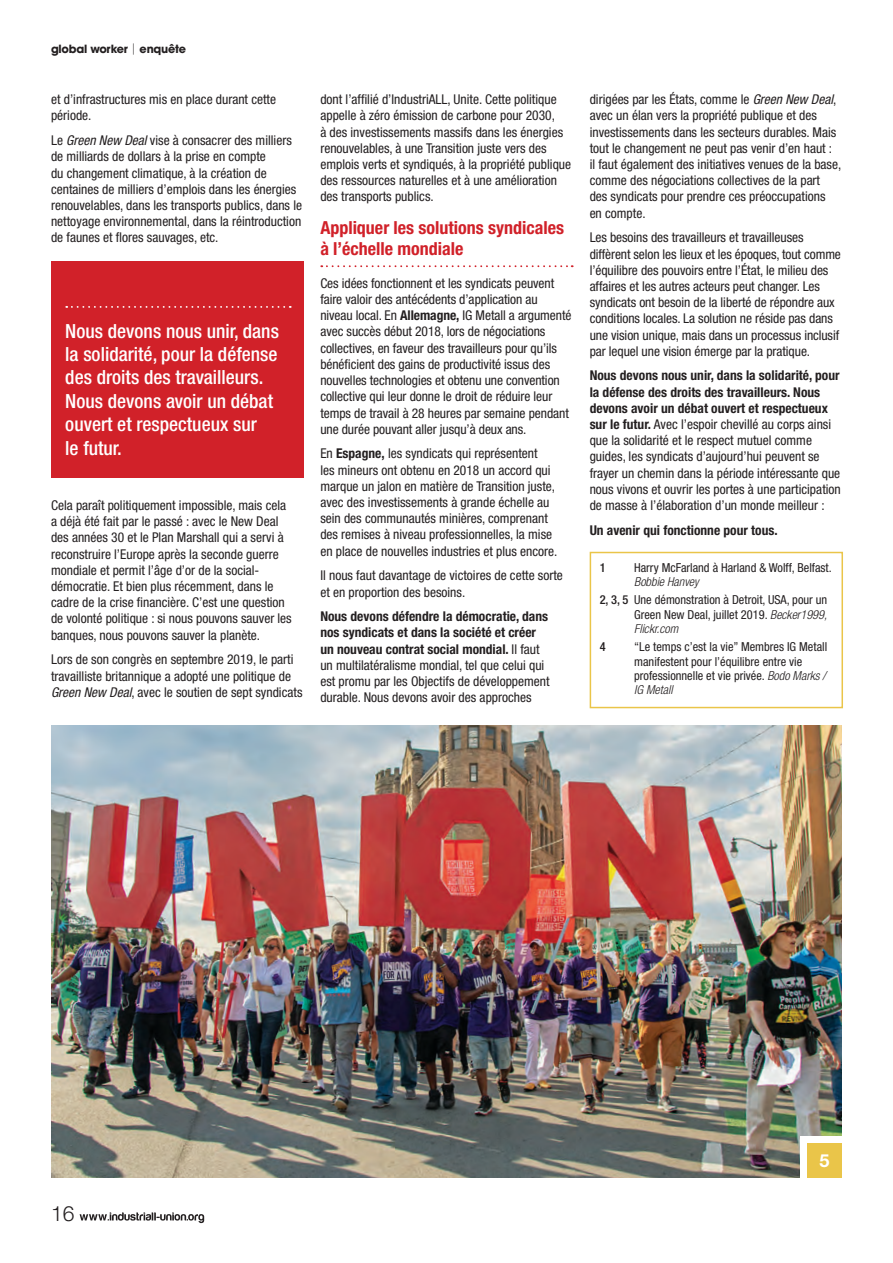
<style>
.page{position:relative;width:893px;height:1263px;background:#fff}
.page>*{position:absolute;margin:0;border:0;box-sizing:border-box;transform-origin:0 0}
.t1{font:300 21px "Helvetica Neue";color:#231f20}
.t2{font:500 condensed 19.5px/23.4px "Helvetica Neue";color:#fff}
.t3{font:700 condensed 18px/20.2px "Helvetica Neue";color:#d12129}
.t4{font:700 18px "Helvetica Neue";color:#fff}
.t5{font:condensed 13.5px/16.2px "Helvetica Neue";color:#231f20}
.t6{font:700 condensed 13.5px "Helvetica Neue";color:#231f20}
.t7{font:condensed 12.3px/14.2px "Helvetica Neue";color:#231f20}
.t8{font:500 condensed 12.3px "Helvetica Neue";color:#231f20}
.t9{font:700 11.25px "Avant Garde";letter-spacing:-.02em;color:#231f20}
.s1{font-family:"Swiss 721 BT";font-weight:300}
.s2{font-style:italic}
.s3{font-weight:700}
.s4{font-weight:300;font-style:italic}
.s5{font-weight:500}
</style>
<div class="page">
<img style="left:51px;top:725px;width:791px;height:453px">
<svg style="left:321px;top:265px;width:252px;height:2px"></svg>
<svg style="left:80px;top:1212px;width:124px;height:11px"></svg>
<div style="left:800px;top:1136px;width:43px;height:43px;background:#fff"></div>
<div style="left:807px;top:1143px;width:35px;height:35px;background:#eac549"></div>
<div style="left:51px;top:261px;width:252px;height:216px;background:#d12129"></div>
<svg style="left:66px;top:306px;width:225px;height:2px"></svg>
<div style="left:590px;top:552px;width:253px;height:156px;border:2px solid #eac549"></div>
<p class="t9" style="left:51px;top:41px;width:137px">global worker <span class="s1">|</span> enquête</p>
<p class="t5" style="left:51px;top:91px;width:227px">et d’infrastructures mis en place durant cette période.</p>
<p class="t5" style="left:51px;top:132px;width:253px">Le <span class="s2">Green New Deal</span> vise à consacrer des milliers de milliards de dollars à la prise en compte<br>du changement climatique, à la création de centaines de milliers d’emplois dans les énergies renouvelables, dans les transports publics, dans le nettoyage environnemental, dans la réintroduction de faunes et flores sauvages, etc.</p>
<h2 class="t2" style="left:65px;top:319px;width:215px">Nous devons nous unir, dans la solidarité, pour la défense des droits des travailleurs.<br>Nous devons avoir un débat ouvert et respectueux sur<br>le futur.</h2>
<p class="t5" style="left:51px;top:497px;width:242px">Cela paraît politiquement impossible, mais cela a déjà été fait par le passé : avec le New Deal des années 30 et le Plan Marshall qui a servi à reconstruire l’Europe après la seconde guerre mondiale et permit l’âge d’or de la social&shy;démocratie. Et bien plus récemment, dans le cadre de la crise financière. C’est une question de volonté politique : si nous pouvons sauver les banques, nous pouvons sauver la planète.</p>
<p class="t5" style="left:51px;top:651px;width:253px">Lors de son congrès en septembre 2019, le parti travailliste britannique a adopté une politique de<br><span class="s2">Green New Deal</span>, avec le soutien de sept syndicats</p>
<p class="t5" style="left:320px;top:91px;width:252px">dont l’affilié d’IndustriALL, Unite. Cette politique appelle à zéro émission de carbone pour 2030,<br>à des investissements massifs dans les énergies renouvelables, à une Transition juste vers des emplois verts et syndiqués, à la propriété publique des ressources naturelles et à une amélioration des transports publics.</p>
<h3 class="t3" style="left:320px;top:218px;width:245px">Appliquer les solutions syndicales à l’échelle mondiale</h3>
<p class="t5" style="left:320px;top:275px;width:253px">Ces idées fonctionnent et les syndicats peuvent faire valoir des antécédents d’application au niveau local. En <span class="s3">Allemagne,</span> IG Metall a argumenté avec succès début 2018, lors de négociations collectives, en faveur des travailleurs pour qu’ils bénéficient des gains de productivité issus des nouvelles technologies et obtenu une convention collective qui leur donne le droit de réduire leur temps de travail à 28 heures par semaine pendant une durée pouvant aller jusqu’à deux ans.</p>
<p class="t5" style="left:320px;top:445px;width:239px">En <span class="s3">Espagne,</span> les syndicats qui représentent<br>les mineurs ont obtenu en 2018 un accord qui marque un jalon en matière de Transition juste, avec des investissements à grande échelle au sein des communautés minières, comprenant des remises à niveau professionnelles, la mise en place de nouvelles industries et plus encore.</p>
<p class="t5" style="left:320px;top:567px;width:244px">Il nous faut davantage de victoires de cette sorte et en proportion des besoins.</p>
<p class="t5" style="left:320px;top:608px;width:231px"><span class="s3">Nous devons défendre la démocratie, dans nos syndicats et dans la société et créer un nouveau contrat social mondial.</span> Il faut un multilatéralisme mondial, tel que celui qui est promu par les Objectifs de développement durable. Nous devons avoir des approches</p>
<p class="t5" style="left:590px;top:91px;width:253px">dirigées par les États, comme le <span class="s2">Green New Deal</span>, avec un élan vers la propriété publique et des investissements dans les secteurs durables. Mais tout le changement ne peut pas venir d’en haut :<br>il faut également des initiatives venues de la base, comme des négociations collectives de la part<br>des syndicats pour prendre ces préoccupations<br>en compte.</p>
<p class="t5" style="left:590px;top:229px;width:253px">Les besoins des travailleurs et travailleuses diffèrent selon les lieux et les époques, tout comme l’équilibre des pouvoirs entre l’État, le milieu des affaires et les autres acteurs peut changer. Les syndicats ont besoin de la liberté de répondre aux conditions locales. La solution ne réside pas dans une vision unique, mais dans un processus inclusif par lequel une vision émerge par la pratique.</p>
<p class="t5" style="left:590px;top:367px;width:253px"><span class="s3">Nous devons nous unir, dans la solidarité, pour la défense des droits des travailleurs. Nous devons avoir un débat ouvert et respectueux sur le futur.</span> Avec l’espoir chevillé au corps ainsi que la solidarité et le respect mutuel comme guides, les syndicats d’aujourd’hui peuvent se frayer un chemin dans la période intéressante que nous vivons et ouvrir les portes à une participation de masse à l’élaboration d’un monde meilleur :</p>
<p class="t6" style="left:590px;top:522px;width:190px">Un avenir qui fonctionne pour tous.</p>
<p class="t8" style="left:600px;top:560px;width:7px">1</p>
<p class="t7" style="left:634px;top:560px;width:199px">Harry McFarland à Harland &amp; Wolff, Belfast.</p>
<p class="t7" style="left:600px;top:572px;width:229px;line-height:18.5px;text-indent:35px"><span class="s4">Bobbie Hanvey<br></span><span class="s5">2, 3, 5</span> Une démonstration à Detroit, USA, pour un</p>
<p class="t7" style="left:634px;top:607px;width:194px">Green New Deal, juillet 2019. <span class="s4">Becker1999,<br>Flickr.com</span></p>
<p class="t8" style="left:600px;top:640px;width:7px">4</p>
<p class="t7" style="left:634px;top:640px;width:195px">“Le temps c’est la vie” Membres IG Metall manifestent pour l’équilibre entre vie professionnelle et vie privée. <span class="s4">Bodo Marks / IG Metall</span></p>
<h1 class="t1" style="left:51px;top:1201px;width:25px">16</h1>
<h3 class="t4" style="left:819px;top:1150px;width:12px">5</h3>
</div>
